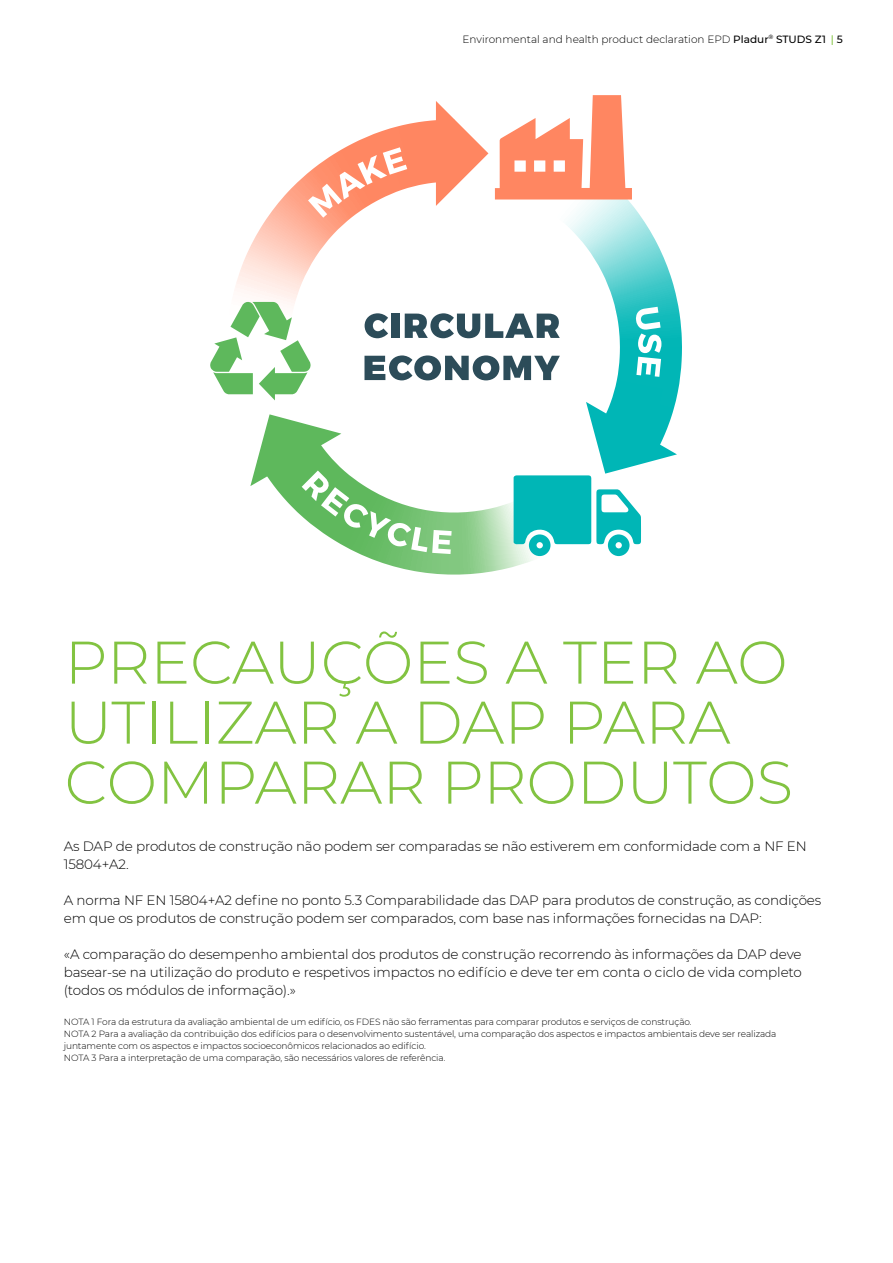
<style>
.page{position:relative;width:893px;height:1263px;background:#fff}
.page>*{position:absolute;margin:0;border:0;box-sizing:border-box;transform-origin:0 0}
.t1{font:300 60px/60px "Montserrat";color:#82c341}
.t2{font:300 13.5px/18px "Montserrat";letter-spacing:-.01em;color:#000}
.t3{font:300 10.5px "Montserrat";color:#000}
.t4{font:300 9px/12px "Montserrat";letter-spacing:-.01em;color:#000}
.s1{font-weight:500}
.s2{font-weight:500;color:#82c341}
</style>
<div class="page">
<svg style="left:235px;top:120px;width:201px;height:182px"></svg>
<svg style="left:488px;top:153px;width:194px;height:243px"></svg>
<svg style="left:436px;top:101px;width:52px;height:105px"></svg>
<svg style="left:495px;top:95px;width:137px;height:104px"></svg>
<svg style="left:308px;top:147px;width:99px;height:71px"></svg>
<svg style="left:210px;top:302px;width:467px;height:254px"></svg>
<p class="t3" style="left:463px;top:32px;width:382px">Environmental and health product declaration EPD <span class="s1">Pladur</span><sup>®</sup> <span class="s1">STUDS Z1</span> <span class="s2">|</span> <span class="s1">5</span></p>
<h1 class="t1" style="left:65px;top:630px;width:730px">PRECAUÇÕES A TER AO<br>UTILIZAR A DAP PARA<br>COMPARAR PRODUTOS</h1>
<p class="t2" style="left:64px;top:836px;width:744px">As DAP de produtos de construção não podem ser comparadas se não estiverem em conformidade com a NF EN<br>15804+A2.</p>
<p class="t2" style="left:64px;top:890px;width:759px">A norma NF EN 15804+A2 define no ponto 5.3 Comparabilidade das DAP para produtos de construção, as condições em que os produtos de construção podem ser comparados, com base nas informações fornecidas na DAP:</p>
<p class="t2" style="left:64px;top:944px;width:740px;text-align:justify">«A comparação do desempenho ambiental dos produtos de construção recorrendo às informações da DAP deve basear-se na utilização do produto e respetivos impactos no edifício e deve ter em conta o ciclo de vida completo (todos os módulos de informação).»</p>
<p class="t4" style="left:64px;top:1015px;width:714px">NOTA 1 Fora da estrutura da avaliação ambiental de um edifício, os FDES não são ferramentas para comparar produtos e serviços de construção.<br>NOTA 2 Para a avaliação da contribuição dos edifícios para o desenvolvimento sustentável, uma comparação dos aspectos e impactos ambientais deve ser realizada juntamente com os aspectos e impactos socioeconômicos relacionados ao edifício.<br>NOTA 3 Para a interpretação de uma comparação, são necessários valores de referência.</p>
</div>
